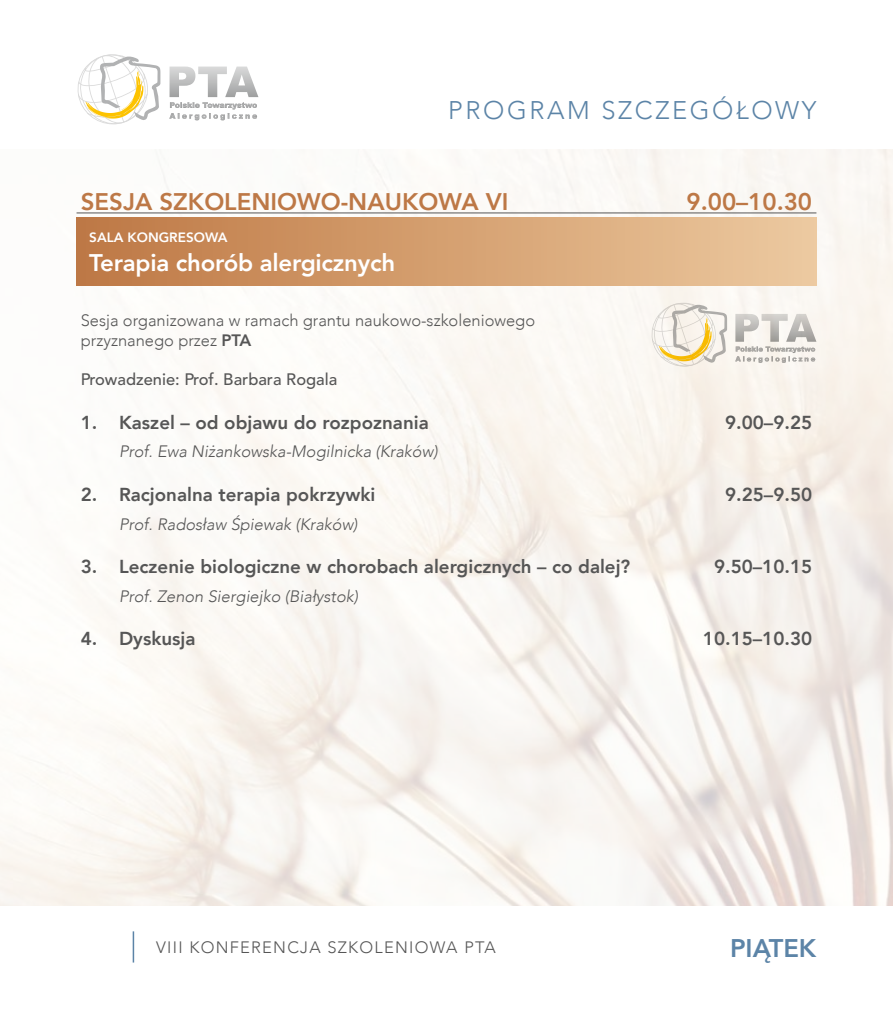
<style>
.page{position:relative;width:893px;height:1021px;background:#fff}
.page>*{position:absolute;margin:0;border:0;box-sizing:border-box;transform-origin:0 0}
.t1{font:300 25.5px "Avenir LT Com";letter-spacing:.1em;color:#5c84a7}
.t2{font:800 25.5px "Avenir LT Com";color:#5c84a7}
.t3{font:800 24px "Avenir LT Com";color:#bd7846}
.t4{font:800 24px "Avenir LT Com";letter-spacing:-.01em;color:#fff}
.t5{font:800 18.75px "Avenir LT Com";color:#565656}
.t6{font:italic 300 16.5px "Avenir LT Com";color:#565656}
.t7{font:300 16.5px/19.8px "Avenir LT Com";color:#565656}
.t8{font:500 16.5px "Avenir LTCE";color:#565656}
.t9{font:300 16.5px "Avenir LT Com";letter-spacing:.075em;color:#565656}
.t10{font:800 13.5px "Avenir LT Com";color:#fff}
.s1{font-weight:800}
</style>
<div class="page">
<img style="left:0;top:149px;width:893px;height:756px">
<svg style="left:77px;top:54px;width:83px;height:70px"></svg>
<svg style="left:169px;top:67px;width:89px;height:53px"></svg>
<hr style="left:133px;top:931px;width:1px;height:31px;background:#5c84a7">
<hr style="left:77px;top:212px;width:739px;height:1px;background:#565656">
<div style="left:77px;top:217px;width:739px;height:68px;background:linear-gradient(to right,#be7744,#ecc99f)"></div>
<svg style="left:651px;top:302px;width:76px;height:64px"></svg>
<svg style="left:735px;top:314px;width:81px;height:49px"></svg>
<h1 class="t1" style="left:448px;top:95px;width:370px">PROGRAM SZCZEGÓŁOWY</h1>
<p class="t3" style="left:81px;top:187px;width:429px">SESJA SZKOLENIOWO-NAUKOWA VI</p>
<p class="t3" style="left:686px;top:187px;width:127px">9.00–10.30</p>
<p class="t10" style="left:89px;top:230px;width:140px">SALA KONGRESOWA</p>
<p class="t4" style="left:89px;top:248px;width:307px">Terapia chorób alergicznych</p>
<p class="t7" style="left:81px;top:310px;width:456px">Sesja organizowana w ramach grantu naukowo-szkoleniowego przyznanego przez <span class="s1">PTA</span></p>
<p class="t8" style="left:81px;top:370px;width:258px">Prowadzenie: Prof. Barbara Rogala</p>
<p class="t5" style="left:81px;top:411px;width:349px">1. Kaszel – od objawu do rozpoznania</p>
<p class="t5" style="left:725px;top:411px;width:89px">9.00–9.25</p>
<p class="t6" style="left:119px;top:442px;width:320px">Prof. Ewa Niżankowska-Mogilnicka (Kraków)</p>
<p class="t5" style="left:81px;top:483px;width:296px">2. Racjonalna terapia pokrzywki</p>
<p class="t5" style="left:725px;top:483px;width:89px">9.25–9.50</p>
<p class="t6" style="left:119px;top:514px;width:240px">Prof. Radosław Śpiewak (Kraków)</p>
<p class="t5" style="left:81px;top:555px;width:551px">3. Leczenie biologiczne w chorobach alergicznych – co dalej?</p>
<p class="t5" style="left:714px;top:555px;width:100px">9.50–10.15</p>
<p class="t6" style="left:119px;top:586px;width:241px">Prof. Zenon Siergiejko (Białystok)</p>
<p class="t5" style="left:81px;top:627px;width:116px">4. Dyskusja</p>
<p class="t5" style="left:703px;top:627px;width:111px">10.15–10.30</p>
<p class="t9" style="left:156px;top:938px;width:341px">VIII KONFERENCJA SZKOLENIOWA PTA</p>
<h1 class="t2" style="left:730px;top:932px;width:88px">PIĄTEK</h1>
</div>
